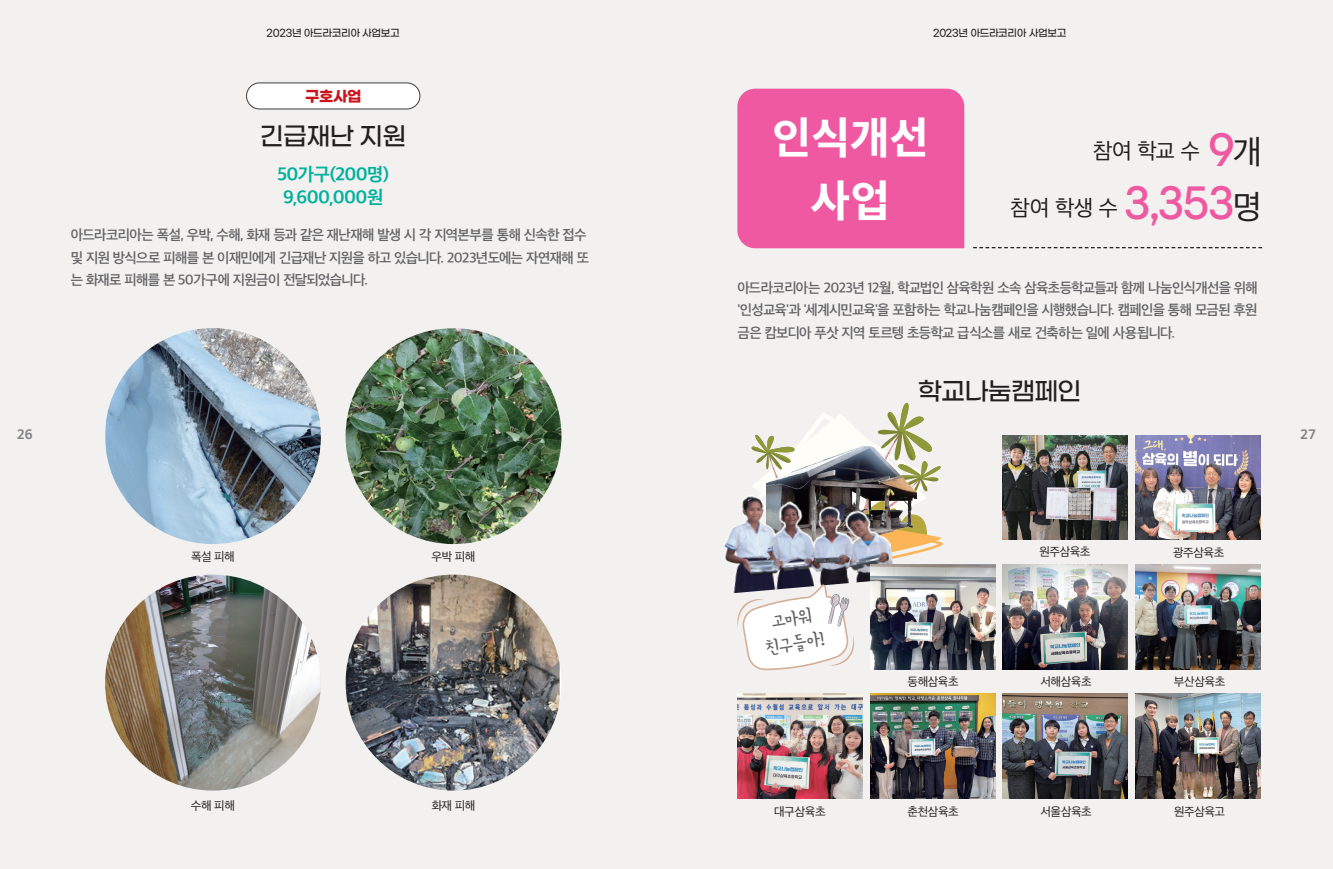
<style>
.page{position:relative;width:1333px;height:869px;background:#fff}
.page>*{position:absolute;margin:0;border:0;box-sizing:border-box;transform-origin:0 0}
.본문{font:800 45px "Apple SD Gothic Neo";letter-spacing:.01em;color:#fff}
.t1{font:500 25px "Gmarket Sans";letter-spacing:-.03em;color:#231f20}
.본문-2{font:23.38px "TT Byulbitcha R";color:#636366}
.본문-3{font:22.5px "Apple SD Gothic Neo";letter-spacing:-.02em;color:#231f20}
.본문-4{font:700 18.75px "Apple SD Gothic Neo";letter-spacing:-.035em;color:#00b19d}
.t2{font:700 15px "Gmarket Sans";color:#ca141c}
.본문-5{font:600 14.38px/22.5px "Apple SD Gothic Neo";letter-spacing:-.045em;color:#636366;text-align:justify}
.t3{font:13.75px "Arita dotum Bold OTF";color:#808285}
.본문-6{font:12.25px "Apple SD Gothic Neo";letter-spacing:-.035em;color:#231f20}
.t4{font:500 10px "Gmarket Sans";letter-spacing:-.03em;color:#231f20}
.s1{font-family:"All Round Gothic";font-weight:500;font-size:49.75px;color:#ef59a1}
.s2{font-size:33.62px}
</style>
<div class="page">
<div style="left:0;top:0;width:1332px;height:868px;background:#f2f1f0"></div>
<svg style="left:751px;top:402px;width:192px;height:157px"></svg>
<img style="left:766px;top:446px;width:150px;height:101px">
<img style="left:724px;top:468px;width:170px;height:126px">
<div style="left:737px;top:89px;width:227px;height:159px;background:#ef59a1"></div>
<svg style="left:973px;top:247px;width:288px;height:1px"></svg>
<img style="left:1002px;top:435px;width:125px;height:104px">
<img style="left:1135px;top:435px;width:125px;height:104px">
<img style="left:1002px;top:564px;width:125px;height:104px">
<img style="left:737px;top:693px;width:125px;height:105px">
<img style="left:870px;top:693px;width:125px;height:105px">
<img style="left:1002px;top:693px;width:125px;height:105px">
<img style="left:1135px;top:693px;width:125px;height:105px">
<img style="left:870px;top:564px;width:125px;height:104px">
<img style="left:1135px;top:564px;width:125px;height:104px">
<div style="left:246px;top:83px;width:174px;height:26px;background:#fff;border-radius:13px"></div>
<div style="left:246px;top:83px;width:174px;height:26px;border:1px solid #3e3e3f;border-radius:13px"></div>
<img style="left:105px;top:328px;width:216px;height:216px;border-radius:108px">
<img style="left:105px;top:574px;width:216px;height:216px;border-radius:108px">
<img style="left:345px;top:328px;width:216px;height:216px;border-radius:108px">
<img style="left:345px;top:574px;width:216px;height:216px;border-radius:108px">
<svg style="left:737px;top:584px;width:117px;height:86px"></svg>
<p class="t4" style="left:266px;top:28px;width:135px">2023년 아드라코리아 사업보고</p>
<p class="t4" style="left:933px;top:28px;width:135px">2023년 아드라코리아 사업보고</p>
<p class="t2" style="left:305px;top:88px;width:58px">구호사업</p>
<p class="t1" style="left:260px;top:122px;width:148px">긴급재난 지원</p>
<p class="본문-4" style="left:277px;top:160px;width:113px">50가구(200명)</p>
<p class="본문-4" style="left:283px;top:184px;width:102px">9,600,000원</p>
<p class="본문-5" style="left:71px;top:223px;width:519px;text-align:left">아드라코리아는 폭설, 우박, 수해, 화재 등과 같은 재난재해 발생 시 각 지역본부를 통해 신속한 접수 및 지원 방식으로 피해를 본 이재민에게 긴급재난 지원을 하고 있습니다. 2023년도에는 자연재해 또 는 화재로 피해를 본 50가구에 지원금이 전달되었습니다.</p>
<p class="본문" style="left:772px;top:105px;width:158px">인식개선</p>
<p class="본문" style="left:810px;top:168px;width:81px">사업</p>
<p class="본문-3" style="left:1092px;top:136px;width:170px">참여 학교 수 <span class="s1">9</span><span class="s2">개</span></p>
<p class="본문-3" style="left:1010px;top:193px;width:253px">참여 학생 수 <span class="s1">3,353</span><span class="s2">명</span></p>
<p class="본문-5" style="left:737px;top:275px;width:522px">아드라코리아는 2023년 12월, 학교법인 삼육학원 소속 삼육초등학교들과 함께 나눔인식개선을 위해 '인성교육'과 '세계시민교육'을 포함하는 학교나눔캠페인을 시행했습니다. 캠페인을 통해 모금된 후원 금은 캄보디아 푸삿 지역 토르텡 초등학교 급식소를 새로 건축하는 일에 사용됩니다.</p>
<p class="t1" style="left:917px;top:377px;width:165px">학교나눔캠페인</p>
<p class="t3" style="left:17px;top:426px;width:17px">26</p>
<p class="t3" style="left:1300px;top:426px;width:17px">27</p>
<p class="본문-6" style="left:191px;top:548px;width:45px">폭설 피해</p>
<p class="본문-6" style="left:1039px;top:543px;width:53px">원주삼육초</p>
<p class="본문-6" style="left:431px;top:548px;width:45px">우박 피해</p>
<p class="본문-2" style="left:764px;top:636px;width:61px;rotate:-9deg">친구들아!</p>
<p class="본문-6" style="left:1172px;top:543px;width:53px">광주삼육초</p>
<p class="본문-6" style="left:191px;top:796px;width:45px">수해 피해</p>
<p class="본문-6" style="left:432px;top:796px;width:45px">화재 피해</p>
<p class="본문-6" style="left:907px;top:673px;width:53px">동해삼육초</p>
<p class="본문-6" style="left:1173px;top:673px;width:53px">부산삼육초</p>
<p class="본문-6" style="left:1040px;top:673px;width:53px">서해삼육초</p>
<p class="본문-6" style="left:774px;top:802px;width:53px">대구삼육초</p>
<p class="본문-6" style="left:907px;top:802px;width:53px">춘천삼육초</p>
<p class="본문-6" style="left:1040px;top:802px;width:53px">서울삼육초</p>
<p class="본문-6" style="left:1174px;top:802px;width:52px">원주삼육고</p>
</div>
